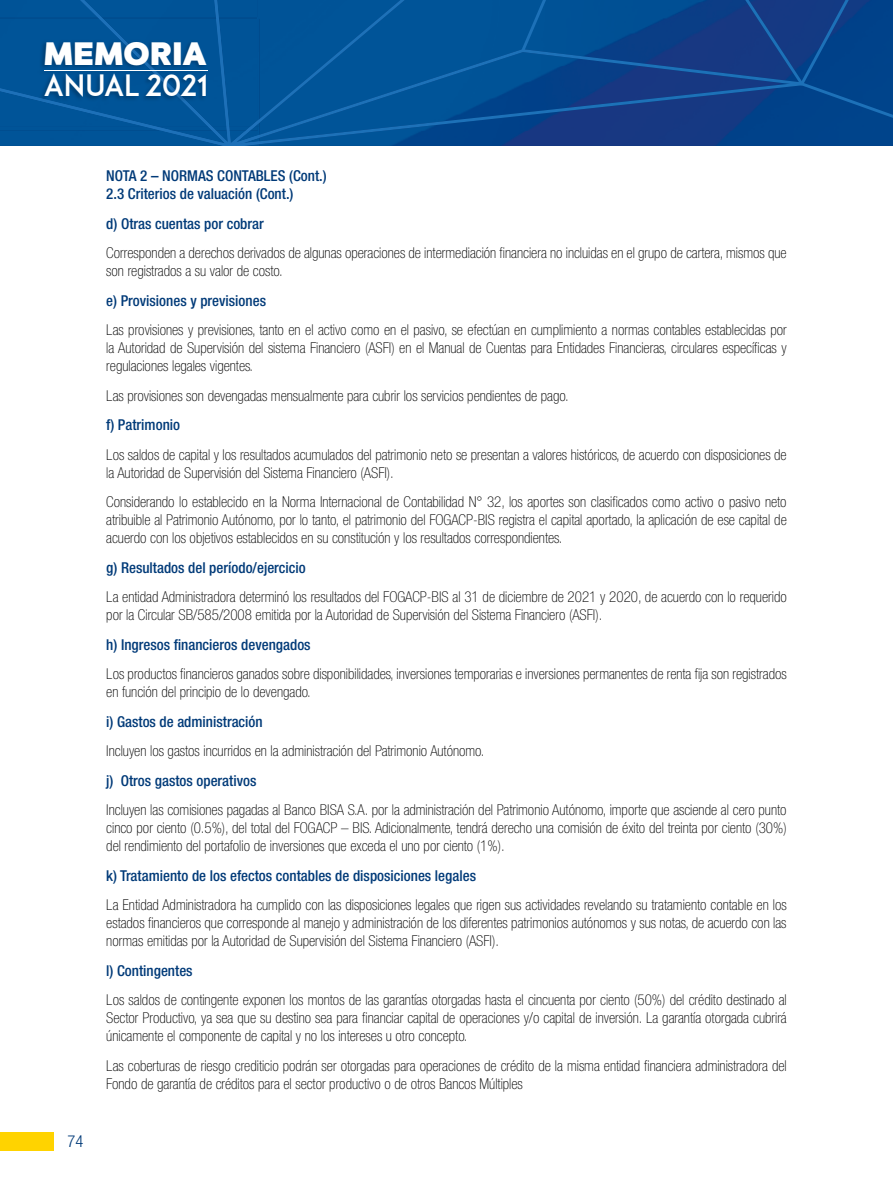
<style>
.page{position:relative;width:893px;height:1191px;background:#fff}
.page>*{position:absolute;margin:0;border:0;box-sizing:border-box;transform-origin:0 0}
.t1{font:800 32.4px "Chronica Pro";color:#fff}
.t2{font:29.1px "ADAM.CGPRO";letter-spacing:-.01em;color:#fff}
.t3{font:300 condensed 16.5px "Helvetica Neue LT Std";color:#003a78}
.t4{font:100 condensed 15px/18px "Helvetica Neue LT Std";color:#000}
.t5{font:500 condensed 15px/18px "Helvetica Neue LT Std";color:#003a78}
</style>
<div class="page">
<svg style="left:804px;top:0;width:89px;height:118px"></svg>
<svg style="left:0;top:0;width:804px;height:146px;fill:#005498"></svg>
<div style="left:68px;top:0;width:159px;height:146px;background:#005498"></div>
<svg style="left:227px;top:0;width:575px;height:146px;fill:#005196"></svg>
<svg style="left:521px;top:0;width:30px;height:51px"></svg>
<div style="left:68px;top:0;width:151px;height:17px;background:#005498"></div>
<img style="left:160px;top:130px;width:52px;height:16px">
<img style="left:212px;top:130px;width:15px;height:16px">
<img style="left:227px;top:130px;width:32px;height:16px">
<img style="left:0;top:17px;width:259px;height:113px">
<img style="left:142px;top:126px;width:30px;height:4px">
<img style="left:207px;top:126px;width:23px;height:4px">
<img style="left:97px;top:17px;width:122px;height:1px">
<img style="left:0;top:85px;width:99px;height:41px">
<img style="left:99px;top:18px;width:130px;height:108px">
<svg style="left:246px;top:119px;width:13px;height:11px"></svg>
<hr style="left:44px;top:70px;width:164px;height:1px;background:#fff">
<div style="left:0;top:1132px;width:54px;height:19px;background:#ffd300"></div>
<h1 class="t1" style="left:44px;top:33px;width:164px">MEMORIA</h1>
<h2 class="t2" style="left:44px;top:68px;width:166px">ANUAL 2021</h2>
<p class="t3" style="left:68px;top:1131px;width:17px">74</p>
<p class="t5" style="left:106px;top:167px;width:222px">NOTA 2 – NORMAS CONTABLES (Cont.)<br>2.3 Criterios de valuación (Cont.)</p>
<p class="t5" style="left:106px;top:214px;width:159px">d) Otras cuentas por cobrar</p>
<p class="t4" style="left:106px;top:244px;width:682px">Corresponden a derechos derivados de algunas operaciones de intermediación financiera no incluidas en el grupo de cartera, mismos que son registrados a su valor de costo.</p>
<p class="t5" style="left:106px;top:291px;width:161px">e) Provisiones y previsiones</p>
<p class="t4" style="left:106px;top:321px;width:682px;text-align:justify">Las provisiones y previsiones, tanto en el activo como en el pasivo, se efectúan en cumplimiento a normas contables establecidas por la Autoridad de Supervisión del sistema Financiero (ASFI) en el Manual de Cuentas para Entidades Financieras, circulares específicas y regulaciones legales vigentes.</p>
<p class="t4" style="left:106px;top:386px;width:464px">Las provisiones son devengadas mensualmente para cubrir los servicios pendientes de pago.</p>
<p class="t5" style="left:106px;top:416px;width:75px">f) Patrimonio</p>
<p class="t4" style="left:106px;top:445px;width:682px">Los saldos de capital y los resultados acumulados del patrimonio neto se presentan a valores históricos, de acuerdo con disposiciones de la Autoridad de Supervisión del Sistema Financiero (ASFI).</p>
<p class="t4" style="left:106px;top:493px;width:682px;text-align:justify">Considerando lo establecido en la Norma Internacional de Contabilidad N° 32, los aportes son clasificados como activo o pasivo neto atribuible al Patrimonio Autónomo, por lo tanto, el patrimonio del FOGACP-BIS registra el capital aportado, la aplicación de ese capital de acuerdo con los objetivos establecidos en su constitución y los resultados correspondientes.</p>
<p class="t5" style="left:106px;top:558px;width:201px">g) Resultados del período/ejercicio</p>
<p class="t4" style="left:106px;top:588px;width:682px">La entidad Administradora determinó los resultados del FOGACP-BIS al 31 de diciembre de 2021 y 2020, de acuerdo con lo requerido por la Circular SB/585/2008 emitida por la Autoridad de Supervisión del Sistema Financiero (ASFI).</p>
<p class="t5" style="left:106px;top:635px;width:206px">h) Ingresos financieros devengados</p>
<p class="t4" style="left:106px;top:665px;width:682px">Los productos financieros ganados sobre disponibilidades, inversiones temporarias e inversiones permanentes de renta fija son registrados en función del principio de lo devengado.</p>
<p class="t5" style="left:106px;top:712px;width:158px">i) Gastos de administración</p>
<p class="t4" style="left:106px;top:741px;width:380px">Incluyen los gastos incurridos en la administración del Patrimonio Autónomo.</p>
<p class="t5" style="left:106px;top:771px;width:152px">j) Otros gastos operativos</p>
<p class="t4" style="left:106px;top:800px;width:682px;text-align:justify">Incluyen las comisiones pagadas al Banco BISA S.A. por la administración del Patrimonio Autónomo, importe que asciende al cero punto cinco por ciento (0.5%), del total del FOGACP – BIS. Adicionalmente, tendrá derecho una comisión de éxito del treinta por ciento (30%) del rendimiento del portafolio de inversiones que exceda el uno por ciento (1%).</p>
<p class="t5" style="left:106px;top:866px;width:371px">k) Tratamiento de los efectos contables de disposiciones legales</p>
<p class="t4" style="left:106px;top:895px;width:682px;text-align:justify">La Entidad Administradora ha cumplido con las disposiciones legales que rigen sus actividades revelando su tratamiento contable en los estados financieros que corresponde al manejo y administración de los diferentes patrimonios autónomos y sus notas, de acuerdo con las normas emitidas por la Autoridad de Supervisión del Sistema Financiero (ASFI).</p>
<p class="t5" style="left:106px;top:961px;width:88px">l) Contingentes</p>
<p class="t4" style="left:106px;top:990px;width:682px;text-align:justify">Los saldos de contingente exponen los montos de las garantías otorgadas hasta el cincuenta por ciento (50%) del crédito destinado al Sector Productivo, ya sea que su destino sea para financiar capital de operaciones y/o capital de inversión. La garantía otorgada cubrirá únicamente el componente de capital y no los intereses u otro concepto.</p>
<p class="t4" style="left:106px;top:1056px;width:682px">Las coberturas de riesgo crediticio podrán ser otorgadas para operaciones de crédito de la misma entidad financiera administradora del<br>Fondo de garantía de créditos para el sector productivo o de otros Bancos Múltiples</p>
</div>
